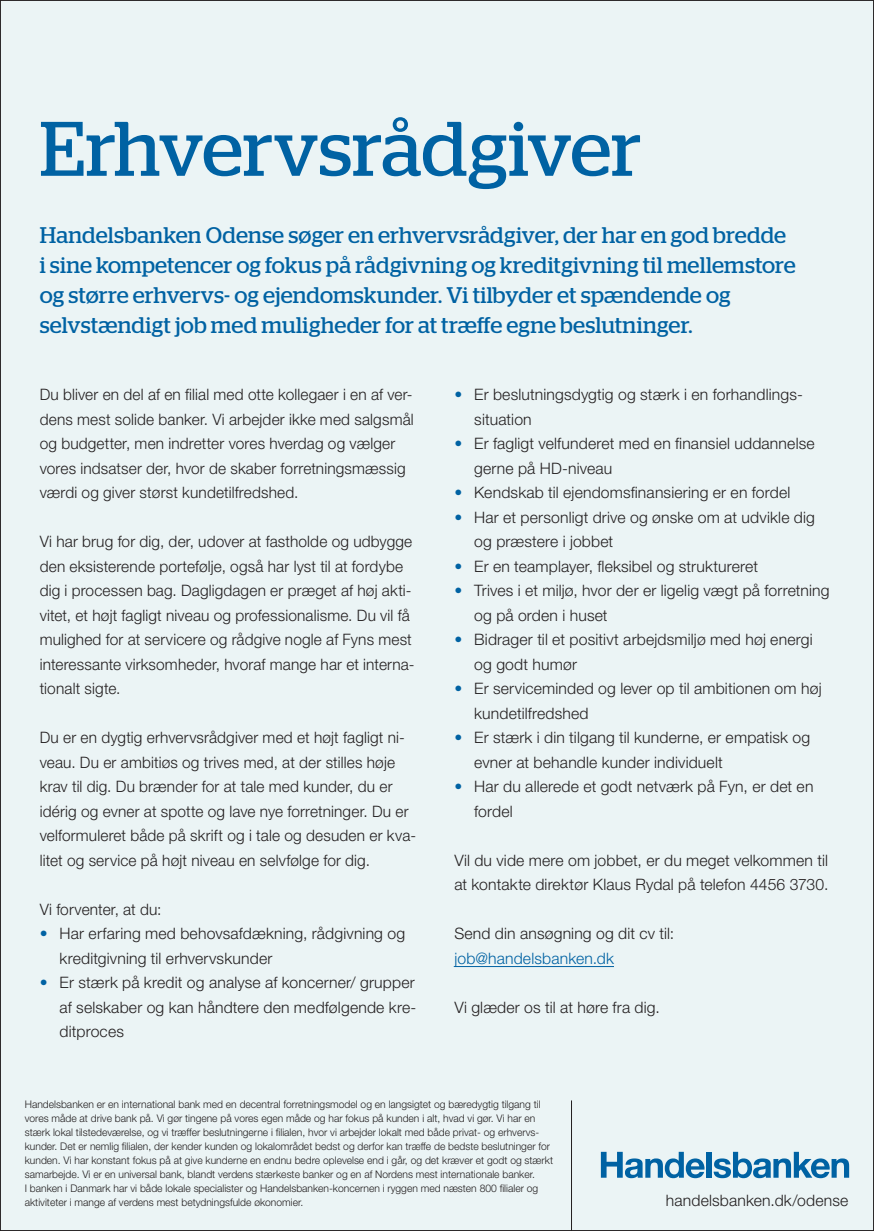
<style>
.page{position:relative;width:874px;height:1231px;background:#fff}
.page>*{position:absolute;margin:0;border:0;box-sizing:border-box;transform-origin:0 0}
.t1{font:77px "Stag";letter-spacing:-.005em;color:#0062a3}
.t2{font:22.57px/29.8px "Stag";letter-spacing:.005em;color:#0062a3}
.t3{font:300 15.75px/24.5px "Helvetica Neue LT Pro";letter-spacing:.01em;color:#231f20}
.t4{font:300 15.75px "Helvetica Neue LT Pro";letter-spacing:.01em;color:#0062a3}
.Brødtekst{font:300 10.5px/14px "Helvetica Neue LT Pro";color:#231f20}
.s1{color:#0062a3}
</style>
<div class="page">
<div style="left:0;top:0;width:873px;height:1230px;background:#ebf4f5"></div>
<hr style="left:454px;top:966px;width:159px;height:1px;background:#0062a3">
<hr style="left:570px;top:1100px;width:1px;height:130px;background:#231f20">
<div style="left:706px;top:1151px;width:5px;height:26px;background:#0062a3"></div>
<svg style="left:600px;top:1151px;width:104px;height:26px"></svg>
<svg style="left:713px;top:1151px;width:135px;height:26px"></svg>
<p class="t1" style="left:40px;top:104px;width:602px">Erhvervsrådgiver</p>
<p class="t2" style="left:40px;top:220px;width:757px">Handelsbanken Odense søger en erhvervsrådgiver, der har en god bredde i sine kompetencer og fokus på rådgivning og kreditgivning til mellemstore og større erhvervs- og ejendomskunder. Vi tilbyder et spændende og selvstændigt job med muligheder for at træffe egne beslutninger.</p>
<p class="t3" style="left:40px;top:382px;width:375px">Du bliver en del af en filial med otte kollegaer i en af ver&shy;dens mest solide banker. Vi arbejder ikke med salgsmål og budgetter, men indretter vores hverdag og vælger vores indsatser der, hvor de skaber forretningsmæssig værdi og giver størst kundetilfredshed.</p>
<p class="t3" style="left:40px;top:529px;width:376px">Vi har brug for dig, der, udover at fastholde og udbygge den eksisterende portefølje, også har lyst til at fordybe dig i processen bag. Dagligdagen er præget af høj akti&shy;vitet, et højt fagligt niveau og professionalisme. Du vil få mulighed for at servicere og rådgive nogle af Fyns mest interessante virksomheder, hvoraf mange har et interna&shy;tionalt sigte.</p>
<p class="t3" style="left:40px;top:725px;width:377px">Du er en dygtig erhvervsrådgiver med et højt fagligt ni&shy;veau. Du er ambitiøs og trives med, at der stilles høje krav til dig. Du brænder for at tale med kunder, du er idérig og evner at spotte og lave nye forretninger. Du er velformuleret både på skrift og i tale og desuden er kva&shy;litet og service på højt niveau en selvfølge for dig.</p>
<p class="t3" style="left:40px;top:896px;width:123px">Vi forventer, at du:</p>
<p class="t3" style="left:60px;top:921px;width:347px;text-indent:-20px"><span class="s1">•</span> Har erfaring med behovsafdækning, rådgivning og kreditgivning til erhvervskunder</p>
<p class="t3" style="left:60px;top:970px;width:358px;text-align:justify;text-indent:-20px"><span class="s1">•</span> Er stærk på kredit og analyse af koncerner/ grupper af selskaber og kan håndtere den medfølgende kre&shy;ditproces</p>
<p class="t3" style="left:474px;top:382px;width:330px;text-indent:-20px"><span class="s1">•</span> Er beslutningsdygtig og stærk i en forhandlings&shy;situation</p>
<p class="t3" style="left:474px;top:431px;width:342px;text-indent:-20px"><span class="s1">•</span> Er fagligt velfunderet med en finansiel uddannelse gerne på HD-niveau</p>
<p class="t3" style="left:454px;top:480px;width:337px"><span class="s1">•</span> Kendskab til ejendomsfinansiering er en fordel</p>
<p class="t3" style="left:474px;top:504px;width:342px;text-indent:-20px"><span class="s1">•</span> Har et personligt drive og ønske om at udvikle dig og præstere i jobbet</p>
<p class="t3" style="left:454px;top:553px;width:305px"><span class="s1">•</span> Er en teamplayer, fleksibel og struktureret</p>
<p class="t3" style="left:474px;top:578px;width:357px;text-indent:-20px"><span class="s1">•</span> Trives i et miljø, hvor der er ligelig vægt på forretning og på orden i huset</p>
<p class="t3" style="left:474px;top:627px;width:340px;text-indent:-20px"><span class="s1">•</span> Bidrager til et positivt arbejdsmiljø med høj energi og godt humør</p>
<p class="t3" style="left:474px;top:676px;width:348px;text-indent:-20px"><span class="s1">•</span> Er serviceminded og lever op til ambitionen om høj kundetilfredshed</p>
<p class="t3" style="left:474px;top:725px;width:337px;text-indent:-20px"><span class="s1">•</span> Er stærk i din tilgang til kunderne, er empatisk og evner at behandle kunder individuelt</p>
<p class="t3" style="left:474px;top:774px;width:340px;text-indent:-20px"><span class="s1">•</span> Har du allerede et godt netværk på Fyn, er det en fordel</p>
<p class="t3" style="left:454px;top:847px;width:375px">Vil du vide mere om jobbet, er du meget velkommen til at kontakte direktør Klaus Rydal på telefon 4456 3730.</p>
<p class="t3" style="left:454px;top:921px;width:221px">Send din ansøgning og dit cv til:</p>
<p class="t4" style="left:454px;top:948px;width:161px">job@handelsbanken.dk</p>
<p class="t3" style="left:454px;top:994px;width:207px">Vi glæder os til at høre fra dig.</p>
<p class="Brødtekst" style="left:25px;top:1096px;width:529px">Handelsbanken er en international bank med en decentral forretningsmodel og en langsigtet og bæredygtig tilgang til vores måde at drive bank på. Vi gør tingene på vores egen måde og har fokus på kunden i alt, hvad vi gør. Vi har en stærk lokal tilstedeværelse, og vi træffer beslutningerne i filialen, hvor vi arbejder lokalt med både privat- og erhvervs&shy;kunder. Det er nemlig filialen, der kender kunden og lokalområdet bedst og derfor kan træffe de bedste beslutninger for kunden. Vi har konstant fokus på at give kunderne en endnu bedre oplevelse end i går, og det kræver et godt og stærkt samarbejde. Vi er en universal bank, blandt verdens stærkeste banker og en af Nordens mest internationale banker.<br>I banken i Danmark har vi både lokale specialister og Handelsbanken-koncernen i ryggen med næsten 800 filialer og aktiviteter i mange af verdens mest betydningsfulde økonomier.</p>
<p class="t3" style="left:665px;top:1187px;width:184px">handelsbanken.dk/odense</p>
</div>
